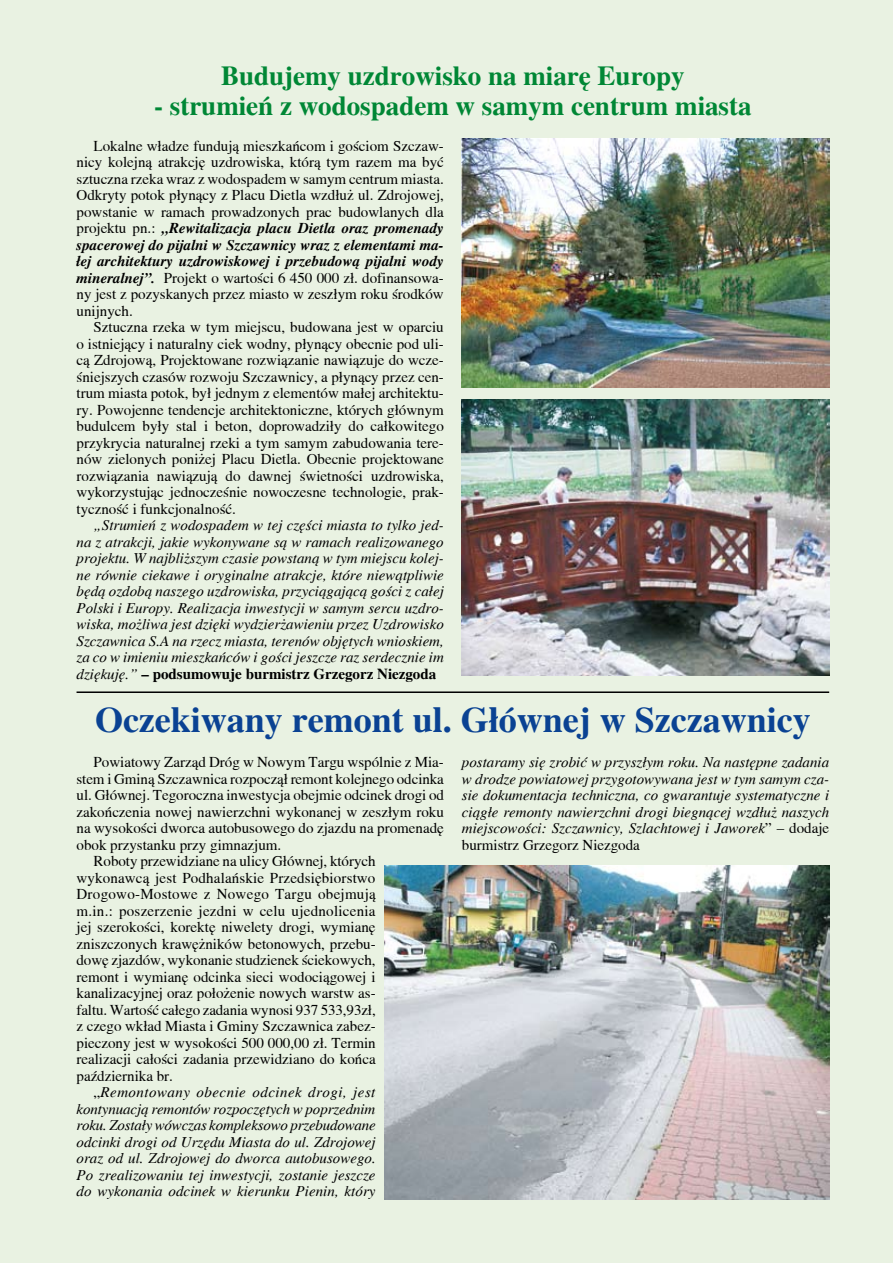
<style>
.page{position:relative;width:893px;height:1263px;background:#e9f2e2}
.page>*{position:absolute;margin:0;border:0;box-sizing:border-box;transform-origin:0 0}
.t1{font:700 36px "Toronto";color:#0a4293}
.t2{font:700 27px "Toronto";color:#008735}
.t3{font:15px/16.5px "Toronto";color:#000;text-align:justify}
.t4{font:italic 15px/16.5px "Toronto";color:#000;text-align:justify}
.t5{font:15px "Toronto";letter-spacing:.02em;color:#000}
.t6{font:italic 15px "Toronto";letter-spacing:.03em;color:#000}
.s1{font-weight:700;font-style:italic}
.s2{font-weight:700;font-style:normal}
.s3{font-style:normal}
</style>
<div class="page">
<img style="left:462px;top:400px;width:367px;height:275px">
<img style="left:462px;top:139px;width:367px;height:248px">
<hr style="left:77px;top:691px;width:752px;height:2px;background:#000">
<img style="left:384px;top:865px;width:445px;height:334px">
<h2 class="t2" style="left:221px;top:61px;width:465px">Budujemy uzdrowisko na miarę Europy</h2>
<h2 class="t2" style="left:154px;top:90px;width:599px">- strumień z wodospadem w samym centrum miasta</h2>
<p class="t3" style="left:77px;top:137px;width:369px;text-indent:17px">Lokalne władze fundują mieszkańcom i gościom Szczaw&shy;nicy kolejną atrakcję uzdrowiska, którą tym razem ma być sztuczna rzeka wraz z wodospadem w samym centrum miasta.<br>Odkryty potok płynący z Placu Dietla wzdłuż ul. Zdrojowej, powstanie w ramach prowadzonych prac budowlanych dla projektu pn.: <span class="s1">„Rewitalizacja placu Dietla oraz promenady spacerowej do pijalni w Szczawnicy wraz z elementami ma&shy;łej architektury uzdrowiskowej i przebudową pijalni wody mineralnej”.</span> Projekt o wartości 6 450 000 zł. dofinansowa&shy;ny jest z pozyskanych przez miasto w zeszłym roku środków unijnych.</p>
<p class="t3" style="left:77px;top:319px;width:369px;text-indent:17px">Sztuczna rzeka w tym miejscu, budowana jest w oparciu o istniejący i naturalny ciek wodny, płynący obecnie pod uli&shy;cą Zdrojową, Projektowane rozwiązanie nawiązuje do wcze&shy;śniejszych czasów rozwoju Szczawnicy, a płynący przez cen&shy;trum miasta potok, był jednym z elementów małej architektu&shy;ry. Powojenne tendencje architektoniczne, których głównym budulcem były stal i beton, doprowadziły do całkowitego przykrycia naturalnej rzeki a tym samym zabudowania tere&shy;nów zielonych poniżej Placu Dietla. Obecnie projektowane rozwiązania nawiązują do dawnej świetności uzdrowiska, wykorzystując jednocześnie nowoczesne technologie, prak&shy;tyczność i funkcjonalność.</p>
<p class="t4" style="left:77px;top:517px;width:369px;text-indent:17px">„Strumień z wodospadem w tej części miasta to tylko jed&shy;na z atrakcji, jakie wykonywane są w ramach realizowanego projektu. W najbliższym czasie powstaną w tym miejscu kolej&shy;ne równie ciekawe i oryginalne atrakcje, które niewątpliwie będą ozdobą naszego uzdrowiska, przyciągającą gości z całej Polski i Europy. Realizacja inwestycji w samym sercu uzdro&shy;wiska, możliwa jest dzięki wydzierżawieniu przez Uzdrowisko Szczawnica S.A na rzecz miasta, terenów objętych wnioskiem, za co w imieniu mieszkańców i gości jeszcze raz serdecznie im dziękuję.” <span class="s2">– podsumowuje burmistrz Grzegorz Niezgoda</span></p>
<h1 class="t1" style="left:95px;top:699px;width:717px">Oczekiwany remont ul. Głównej w Szczawnicy</h1>
<p class="t3" style="left:94px;top:754px;width:352px">Powiatowy Zarząd Dróg w Nowym Targu wspólnie z Mia-</p>
<p class="t3" style="left:77px;top:770px;width:369px">stem i Gminą Szczawnica rozpoczął remont kolejnego odcinka</p>
<p class="t3" style="left:77px;top:787px;width:369px">ul. Głównej. Tegoroczna inwestycja obejmie odcinek drogi od</p>
<p class="t3" style="left:77px;top:803px;width:369px">zakończenia nowej nawierzchni wykonanej w zeszłym roku</p>
<p class="t3" style="left:77px;top:820px;width:369px">na wysokości dworca autobusowego do zjazdu na promenadę</p>
<p class="t3" style="left:77px;top:836px;width:206px">obok przystanku przy gimnazjum.</p>
<p class="t3" style="left:94px;top:853px;width:284px">Roboty przewidziane na ulicy Głównej, których</p>
<p class="t3" style="left:77px;top:869px;width:300px">wykonawcą jest Podhalańskie Przedsiębiorstwo</p>
<p class="t5" style="left:77px;top:886px;width:301px">Drogowo-Mostowe z Nowego Targu obejmują</p>
<p class="t5" style="left:77px;top:902px;width:301px">m.in.: poszerzenie jezdni w celu ujednolicenia</p>
<p class="t3" style="left:77px;top:919px;width:300px">jej szerokości, korektę niwelety drogi, wymianę</p>
<p class="t3" style="left:77px;top:935px;width:301px">zniszczonych krawężników betonowych, przebu-</p>
<p class="t3" style="left:77px;top:952px;width:301px">dowę zjazdów, wykonanie studzienek ściekowych,</p>
<p class="t3" style="left:77px;top:968px;width:301px">remont i wymianę odcinka sieci wodociągowej i</p>
<p class="t3" style="left:77px;top:985px;width:301px">kanalizacyjnej oraz położenie nowych warstw as-</p>
<p class="t3" style="left:77px;top:1001px;width:301px">faltu. Wartość całego zadania wynosi 937 533,93zł,</p>
<p class="t3" style="left:77px;top:1018px;width:301px">z czego wkład Miasta i Gminy Szczawnica zabez-</p>
<p class="t3" style="left:77px;top:1034px;width:301px">pieczony jest w wysokości 500 000,00 zł. Termin</p>
<p class="t3" style="left:77px;top:1051px;width:301px">realizacji całości zadania przewidziano do końca</p>
<p class="t3" style="left:77px;top:1067px;width:98px">października br.</p>
<p class="t6" style="left:94px;top:1084px;width:283px"><span class="s3">„</span>Remontowany obecnie odcinek drogi, jest</p>
<p class="t4" style="left:77px;top:1100px;width:300px">kontynuacją remontów rozpoczętych w poprzednim</p>
<p class="t4" style="left:77px;top:1117px;width:301px">roku. Zostały wówczas kompleksowo przebudowane</p>
<p class="t4" style="left:77px;top:1133px;width:301px">odcinki drogi od Urzędu Miasta do ul. Zdrojowej</p>
<p class="t4" style="left:77px;top:1150px;width:301px">oraz od ul. Zdrojowej do dworca autobusowego.</p>
<p class="t4" style="left:77px;top:1166px;width:300px">Po zrealizowaniu tej inwestycji, zostanie jeszcze</p>
<p class="t4" style="left:77px;top:1183px;width:301px">do wykonania odcinek w kierunku Pienin, który</p>
<p class="t4" style="left:462px;top:754px;width:369px">postaramy się zrobić w przyszłym roku. Na następne zadania w drodze powiatowej przygotowywana jest w tym samym cza&shy;sie dokumentacja techniczna, co gwarantuje systematyczne i ciągłe remonty nawierzchni drogi biegnącej wzdłuż naszych miejscowości: Szczawnicy, Szlachtowej i Jaworek<span class="s3">” – dodaje burmistrz Grzegorz Niezgoda</span></p>
</div>
